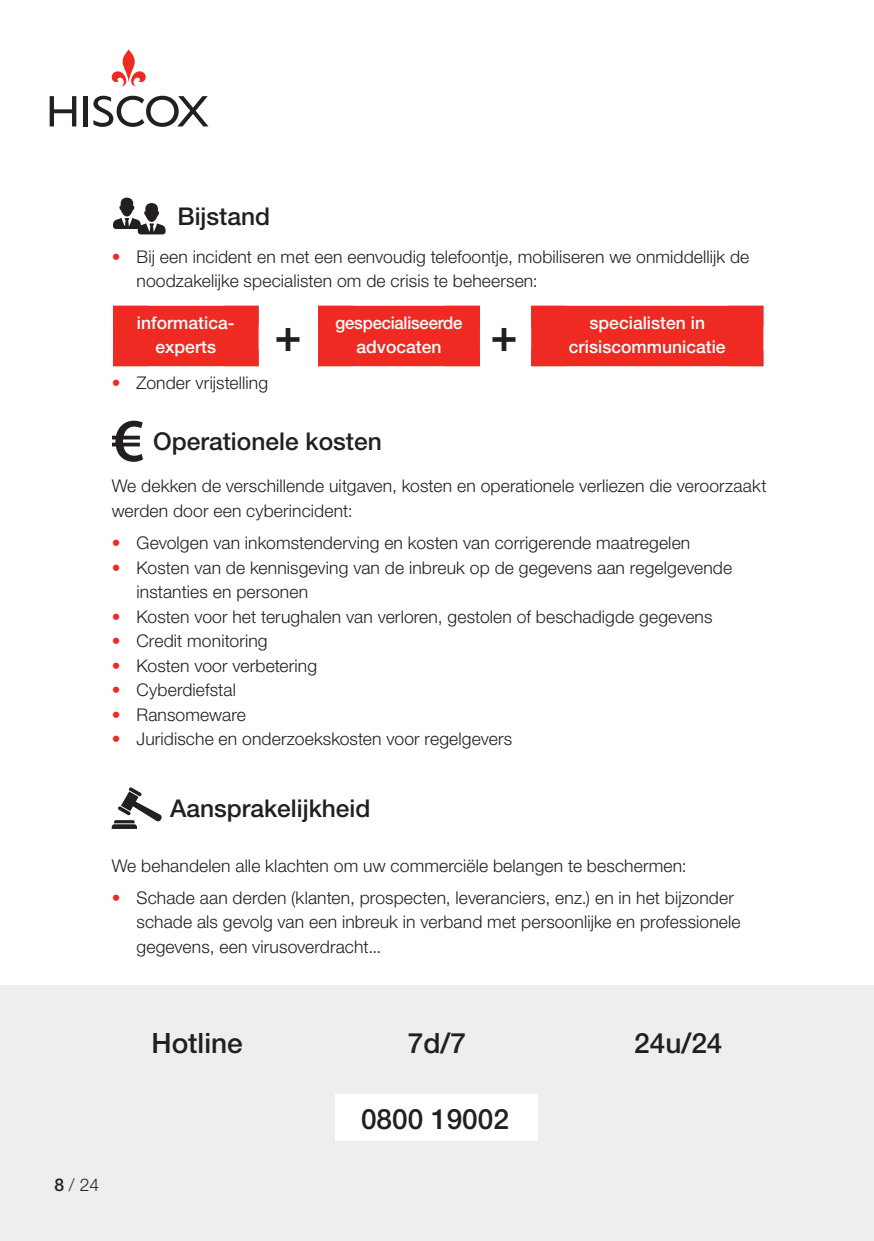
<style>
.page{position:relative;width:874px;height:1241px;background:#fff}
.page>*{position:absolute;margin:0;border:0;box-sizing:border-box;transform-origin:0 0}
.t1{font:500 45.5px "Helvetica Neue LT Std";color:#231f20}
.t2{font:500 28px "Helvetica Neue LT Std";color:#231f20}
.t3{font:500 24.5px "Helvetica Neue LT Std";color:#231f20}
.t4{font:300 17.5px/24.5px "Helvetica Neue LT Std";letter-spacing:.005em;color:#231f20}
.t5{font:500 17.5px/24.5px "Helvetica Neue LT Std";color:#fff;text-align:center}
.t6{font:500 17.5px/24.5px "Helvetica Neue LT Std";color:#fff;text-align:center;scale:.95 1}
.s1{color:#ee2a23}
.s2{font-weight:500}
</style>
<div class="page">
<svg style="left:112px;top:50px;width:34px;height:36px"></svg>
<hr style="left:83px;top:96px;width:4px;height:30px;background:#231f20">
<svg style="left:50px;top:96px;width:26px;height:30px"></svg>
<svg style="left:93px;top:96px;width:115px;height:31px"></svg>
<div style="left:0;top:985px;width:873px;height:255px;background:#eeeeef"></div>
<div style="left:336px;top:1094px;width:202px;height:46px;background:#fff"></div>
<div style="left:130px;top:316px;width:111px;height:42px;background:#ee2a23"></div>
<div style="left:113px;top:306px;width:35px;height:60px;background:#ee2a23"></div>
<div style="left:223px;top:306px;width:35px;height:60px;background:#ee2a23"></div>
<div style="left:113px;top:306px;width:145px;height:21px;background:#ee2a23"></div>
<div style="left:113px;top:350px;width:145px;height:16px;background:#ee2a23"></div>
<div style="left:335px;top:316px;width:127px;height:42px;background:#ee2a23"></div>
<div style="left:318px;top:306px;width:35px;height:60px;background:#ee2a23"></div>
<div style="left:444px;top:306px;width:35px;height:60px;background:#ee2a23"></div>
<div style="left:318px;top:306px;width:161px;height:21px;background:#ee2a23"></div>
<div style="left:318px;top:350px;width:161px;height:16px;background:#ee2a23"></div>
<div style="left:548px;top:316px;width:197px;height:42px;background:#ee2a23"></div>
<div style="left:531px;top:306px;width:35px;height:60px;background:#ee2a23"></div>
<div style="left:728px;top:306px;width:35px;height:60px;background:#ee2a23"></div>
<div style="left:531px;top:306px;width:232px;height:21px;background:#ee2a23"></div>
<div style="left:531px;top:350px;width:232px;height:16px;background:#ee2a23"></div>
<svg style="left:113px;top:197px;width:52px;height:37px"></svg>
<svg style="left:112px;top:420px;width:31px;height:42px"></svg>
<svg style="left:112px;top:787px;width:50px;height:41px"></svg>
<hr style="left:873px;top:0;width:1px;height:913px;background:#ee2a23">
<h3 class="t3" style="left:177px;top:201px;width:94px">Bijstand</h3>
<p class="t4" style="left:136px;top:244px;width:614px;text-indent:-25px"><span class="s1">•</span> Bij een incident en met een eenvoudig telefoontje, mobiliseren we onmiddellijk de noodzakelijke specialisten om de crisis te beheersen:</p>
<p class="t5" style="left:137px;top:310px;width:99px">informatica&shy;experts</p>
<p class="t6" style="left:335px;top:310px;width:135px">gespecialiseerde advocaten</p>
<p class="t5" style="left:568px;top:310px;width:158px">specialisten in crisiscommunicatie</p>
<h1 class="t1" style="left:274px;top:307px;width:29px">+</h1>
<h1 class="t1" style="left:490px;top:307px;width:29px">+</h1>
<p class="t4" style="left:112px;top:370px;width:158px"><span class="s1">•</span> Zonder vrijstelling</p>
<h3 class="t3" style="left:153px;top:426px;width:230px">Operationele kosten</h3>
<p class="t4" style="left:112px;top:473px;width:656px">We dekken de verschillende uitgaven, kosten en operationele verliezen die veroorzaakt werden door een cyberincident:</p>
<p class="t4" style="left:112px;top:530px;width:580px"><span class="s1">•</span> Gevolgen van inkomstenderving en kosten van corrigerende maatregelen</p>
<p class="t4" style="left:136px;top:554px;width:596px;text-indent:-25px"><span class="s1">•</span> Kosten van de kennisgeving van de inbreuk op de gegevens aan regelgevende instanties en personen</p>
<p class="t4" style="left:112px;top:603px;width:602px"><span class="s1">•</span> Kosten voor het terughalen van verloren, gestolen of beschadigde gegevens</p>
<p class="t4" style="left:112px;top:628px;width:157px"><span class="s1">•</span> Credit monitoring</p>
<p class="t4" style="left:112px;top:652px;width:207px"><span class="s1">•</span> Kosten voor verbetering</p>
<p class="t4" style="left:112px;top:677px;width:126px"><span class="s1">•</span> Cyberdiefstal</p>
<p class="t4" style="left:112px;top:701px;width:136px"><span class="s1">•</span> Ransomeware</p>
<p class="t4" style="left:112px;top:726px;width:402px"><span class="s1">•</span> Juridische en onderzoekskosten voor regelgevers</p>
<h3 class="t3" style="left:170px;top:793px;width:202px">Aansprakelijkheid</h3>
<p class="t4" style="left:112px;top:853px;width:576px">We behandelen alle klachten om uw commerciële belangen te beschermen:</p>
<p class="t4" style="left:136px;top:884px;width:605px;text-indent:-25px"><span class="s1">•</span> Schade aan derden (klanten, prospecten, leveranciers, enz.) en in het bijzonder schade als gevolg van een inbreuk in verband met persoonlijke en professionele gegevens, een virusoverdracht...</p>
<p class="t4" style="left:50px;top:1171px;width:46px"><span class="s2">8</span> / 24</p>
<p class="t4" style="left:54px;top:1171px;width:46px"><span class="s2">8</span> / 24</p>
<h2 class="t2" style="left:151px;top:1025px;width:93px">Hotline</h2>
<h2 class="t2" style="left:407px;top:1025px;width:60px">7d/7</h2>
<h2 class="t2" style="left:634px;top:1025px;width:90px">24u/24</h2>
<h2 class="t2" style="left:361px;top:1101px;width:149px">0800 19002</h2>
</div>
